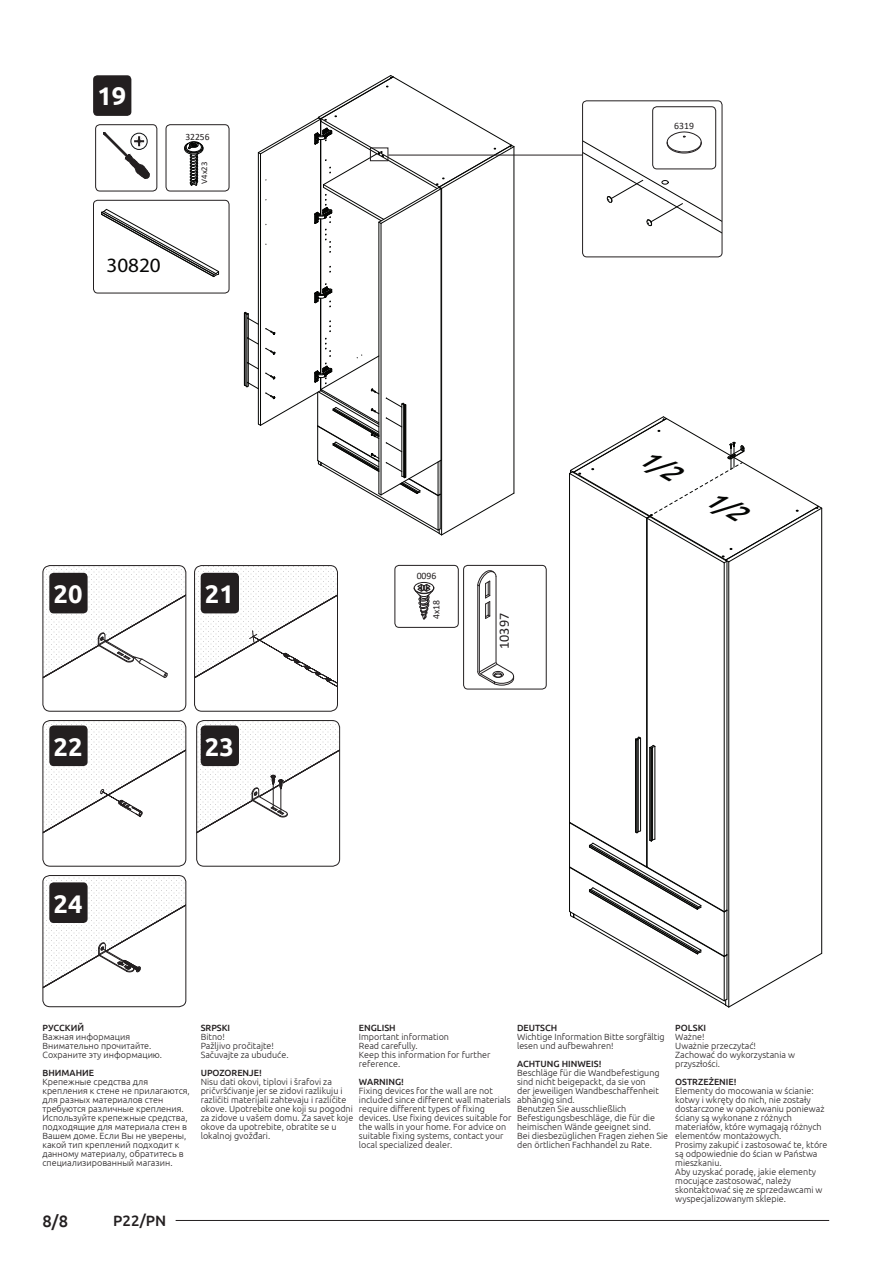
<style>
.page{position:relative;width:893px;height:1263px;background:#fff}
.page>*{position:absolute;margin:0;border:0;box-sizing:border-box;transform-origin:0 0}
.t1{font:700 25.5px "Ubuntu";color:#fff}
.t2{font:20.4px "Myriad Pro";color:#050504;scale:1.04 1}
.t3{font:500 16.5px "Ubuntu";color:#231f20}
.t4{font:500 15px "Ubuntu";color:#231f20}
.t5{font:14.1px "Calibri";color:#231f20}
.t6{font:9.75px "Calibri";color:#231f20}
.t7{font:9.6px "Calibri";color:#231f20}
.t8{font:300 9px/9px "Ubuntu";color:#231f20}
.t9{font:500 9px "Ubuntu";color:#231f20}
.t10{font:8.7px "Calibri";color:#231f20}
</style>
<div class="page">
<hr style="left:321px;top:219px;width:1px;height:76px;background:#040503">
<hr style="left:514px;top:147px;width:1px;height:346px;background:#040503">
<hr style="left:320px;top:219px;width:1px;height:76px;background:#040503">
<hr style="left:260px;top:154px;width:1px;height:271px;background:#040503">
<hr style="left:258px;top:153px;width:1px;height:271px;background:#040503">
<hr style="left:441px;top:189px;width:1px;height:271px;background:#040503">
<hr style="left:379px;top:222px;width:1px;height:272px;background:#040503">
<hr style="left:381px;top:223px;width:1px;height:272px;background:#040503">
<svg style="left:258px;top:75px;width:256px;height:177px"></svg>
<svg style="left:244px;top:283px;width:270px;height:252px"></svg>
<hr style="left:821px;top:508px;width:1px;height:445px;background:#040503">
<hr style="left:728px;top:562px;width:1px;height:445px;background:#040503">
<hr style="left:569px;top:473px;width:1px;height:349px;background:#040503">
<hr style="left:646px;top:518px;width:1px;height:349px;background:#040503">
<hr style="left:727px;top:561px;width:1px;height:349px;background:#040503">
<hr style="left:724px;top:563px;width:1px;height:348px;background:#040503">
<hr style="left:647px;top:518px;width:1px;height:349px;background:#040503">
<hr style="left:637px;top:740px;width:1px;height:93px;background:#040503">
<hr style="left:635px;top:739px;width:1px;height:93px;background:#040503">
<hr style="left:638px;top:739px;width:1px;height:93px;background:#040503">
<hr style="left:640px;top:738px;width:1px;height:93px;background:#040503">
<svg style="left:635px;top:737px;width:6px;height:4px"></svg>
<hr style="left:651px;top:748px;width:1px;height:93px;background:#040503">
<hr style="left:650px;top:747px;width:1px;height:93px;background:#040503">
<hr style="left:652px;top:747px;width:1px;height:93px;background:#040503">
<hr style="left:655px;top:746px;width:1px;height:93px;background:#040503">
<svg style="left:650px;top:745px;width:5px;height:4px"></svg>
<svg style="left:569px;top:822px;width:253px;height:185px"></svg>
<hr style="left:388px;top:155px;width:195px;height:1px;background:#231f20">
<svg style="left:101px;top:209px;width:118px;height:68px"></svg>
<div style="left:93px;top:200px;width:136px;height:93px;border:1px solid #231f20;border-radius:4px"></div>
<svg style="left:103px;top:132px;width:46px;height:46px"></svg>
<div style="left:131px;top:133px;width:16px;height:17px;border:1px solid #101315;border-radius:50%"></div>
<div style="left:95px;top:124px;width:62px;height:67px;border:1px solid #231f20;border-radius:4px"></div>
<svg style="left:184px;top:141px;width:20px;height:45px"></svg>
<div style="left:166px;top:124px;width:63px;height:67px;border:1px solid #231f20;border-radius:4px"></div>
<svg style="left:583px;top:101px;width:139px;height:156px"></svg>
<div style="left:652px;top:106px;width:64px;height:63px;border:1px solid #231f20;border-radius:4px"></div>
<hr style="left:479px;top:586px;width:1px;height:86px;background:#231f20">
<hr style="left:496px;top:576px;width:1px;height:86px;background:#231f20">
<hr style="left:477px;top:585px;width:1px;height:87px;background:#231f20">
<svg style="left:477px;top:570px;width:19px;height:49px"></svg>
<svg style="left:477px;top:662px;width:38px;height:23px"></svg>
<div style="left:463px;top:565px;width:84px;height:124px;border:1px solid #231f20;border-radius:4px"></div>
<div style="left:414px;top:582px;width:20px;height:11px;border:1px solid #231f20;border-radius:50%"></div>
<svg style="left:414px;top:584px;width:20px;height:35px"></svg>
<div style="left:394px;top:565px;width:65px;height:63px;border:1px solid #231f20;border-radius:4px"></div>
<div style="left:370px;top:148px;width:18px;height:13px;border:1px solid #231f20"></div>
<svg style="left:43px;top:566px;width:143px;height:145px"></svg>
<div style="left:43px;top:565px;width:143px;height:147px;border:1px solid #231f20;border-radius:7px"></div>
<svg style="left:195px;top:566px;width:142px;height:144px"></svg>
<div style="left:194px;top:565px;width:144px;height:147px;border:1px solid #231f20;border-radius:7px"></div>
<svg style="left:197px;top:720px;width:143px;height:146px"></svg>
<div style="left:196px;top:720px;width:144px;height:146px;border:1px solid #231f20;border-radius:7px"></div>
<svg style="left:43px;top:720px;width:143px;height:146px"></svg>
<div style="left:43px;top:720px;width:143px;height:146px;border:1px solid #231f20;border-radius:7px"></div>
<svg style="left:43px;top:875px;width:143px;height:132px"></svg>
<div style="left:43px;top:875px;width:143px;height:132px;border:1px solid #231f20;border-radius:7px"></div>
<hr style="left:176px;top:1220px;width:653px;height:1px;background:#231f20">
<div style="left:93px;top:75px;width:38px;height:41px;background:#231f20;border-radius:4px"></div>
<div style="left:49px;top:573px;width:39px;height:40px;background:#231f20;border-radius:4px"></div>
<div style="left:201px;top:573px;width:38px;height:40px;background:#231f20;border-radius:4px"></div>
<div style="left:49px;top:725px;width:39px;height:41px;background:#231f20;border-radius:4px"></div>
<div style="left:201px;top:725px;width:38px;height:41px;background:#231f20;border-radius:4px"></div>
<div style="left:49px;top:882px;width:39px;height:41px;background:#231f20;border-radius:4px"></div>
<svg style="left:569px;top:417px;width:253px;height:146px"></svg>
<h1 class="t1" style="left:97px;top:81px;width:30px">19</h1>
<p class="t7" style="left:185px;top:130px;width:26px">32256</p>
<p class="t10" style="left:198px;top:184px;width:24px;rotate:-90deg">V4x23</p>
<h2 class="t2" style="left:106px;top:252px;width:54px">30820</h2>
<h1 class="t1" style="left:54px;top:578px;width:30px">20</h1>
<h1 class="t1" style="left:205px;top:578px;width:30px">21</h1>
<h1 class="t1" style="left:54px;top:731px;width:30px">22</h1>
<h1 class="t1" style="left:205px;top:731px;width:30px">23</h1>
<h1 class="t1" style="left:54px;top:888px;width:30px">24</h1>
<p class="t6" style="left:674px;top:119px;width:21px">6319</p>
<p class="t6" style="left:417px;top:569px;width:21px">0096</p>
<p class="t6" style="left:430px;top:619px;width:21px;rotate:-90deg">4x18</p>
<h3 class="t5" style="left:494px;top:649px;width:37px;rotate:-90deg">10397</h3>
<p class="t9" style="left:43px;top:1022px;width:43px">РУССКИЙ</p>
<p class="t8" style="left:43px;top:1032px;width:121px">Важная информация<br>Внимательно прочитайте.<br>Сохраните эту информацию.</p>
<p class="t9" style="left:43px;top:1067px;width:53px">ВНИМАНИЕ</p>
<p class="t8" style="left:43px;top:1077px;width:149px">Крепежные средства для крепления к стене не прилагаются, для разных материалов стен требуются различные крепления.<br>Используйте крепежные средства, подходящие для материала стен в<br>Вашем доме. Если Вы не уверены, какой тип креплений подходит к данному материалу, обратитесь в специализированный магазин.</p>
<h3 class="t3" style="left:43px;top:1210px;width:27px">8/8</h3>
<h3 class="t4" style="left:113px;top:1211px;width:55px">P22/PN</h3>
<p class="t9" style="left:201px;top:1022px;width:31px">SRPSKI</p>
<p class="t8" style="left:201px;top:1032px;width:89px">Bitno!<br>Pažljivo pročitajte!<br>Sačuvajte za ubuduće.</p>
<p class="t9" style="left:201px;top:1067px;width:63px">UPOZORENJE!</p>
<p class="t8" style="left:201px;top:1077px;width:154px">Nisu dati okovi, tiplovi i šrafovi za pričvršćivanje jer se zidovi razlikuju i različiti materijali zahtevaju i različite okove. Upotrebite one koji su pogodni za zidove u vašem domu. Za savet koje okove da upotrebite, obratite se u lokalnoj gvožđari.</p>
<p class="t9" style="left:359px;top:1022px;width:38px">ENGLISH</p>
<p class="t8" style="left:359px;top:1032px;width:133px">Important information<br>Read carefully.<br>Keep this information for further reference.</p>
<p class="t9" style="left:359px;top:1076px;width:47px">WARNING!</p>
<p class="t8" style="left:359px;top:1086px;width:154px">Fixing devices for the wall are not included since different wall materials require different types of fixing devices. Use fixing devices suitable for the walls in your home. For advice on suitable fixing systems, contact your local specialized dealer.</p>
<p class="t9" style="left:517px;top:1022px;width:42px">DEUTSCH</p>
<p class="t8" style="left:517px;top:1032px;width:149px">Wichtige Information Bitte sorgfältig lesen und aufbewahren!</p>
<p class="t9" style="left:517px;top:1058px;width:86px">ACHTUNG HINWEIS!</p>
<p class="t8" style="left:517px;top:1068px;width:153px">Beschläge für die Wandbefestigung sind nicht beigepackt, da sie von<br>der jeweiligen Wandbeschaffenheit abhängig sind.<br>Benutzen Sie ausschließlich<br>Befestigungsbeschläge, die für die heimischen Wände geeignet sind.<br>Bei diesbezüglichen Fragen ziehen Sie den örtlichen Fachhandel zu Rate.</p>
<p class="t9" style="left:675px;top:1022px;width:32px">POLSKI</p>
<p class="t8" style="left:675px;top:1032px;width:121px">Ważne!<br>Uważnie przeczytać!<br>Zachować do wykorzystania w przyszłości.</p>
<p class="t9" style="left:675px;top:1076px;width:63px">OSTRZEŻENIE!</p>
<p class="t8" style="left:675px;top:1086px;width:154px">Elementy do mocowania w ścianie: kotwy i wkręty do nich, nie zostały dostarczone w opakowaniu ponieważ ściany są wykonane z różnych materiałów, które wymagają różnych elementów montażowych.<br>Prosimy zakupić i zastosować te, które są odpowiednie do ścian w Państwa mieszkaniu.<br>Aby uzyskać poradę, jakie elementy mocujące zastosować, należy skontaktować się ze sprzedawcami w wyspecjalizowanym sklepie.</p>
</div>
